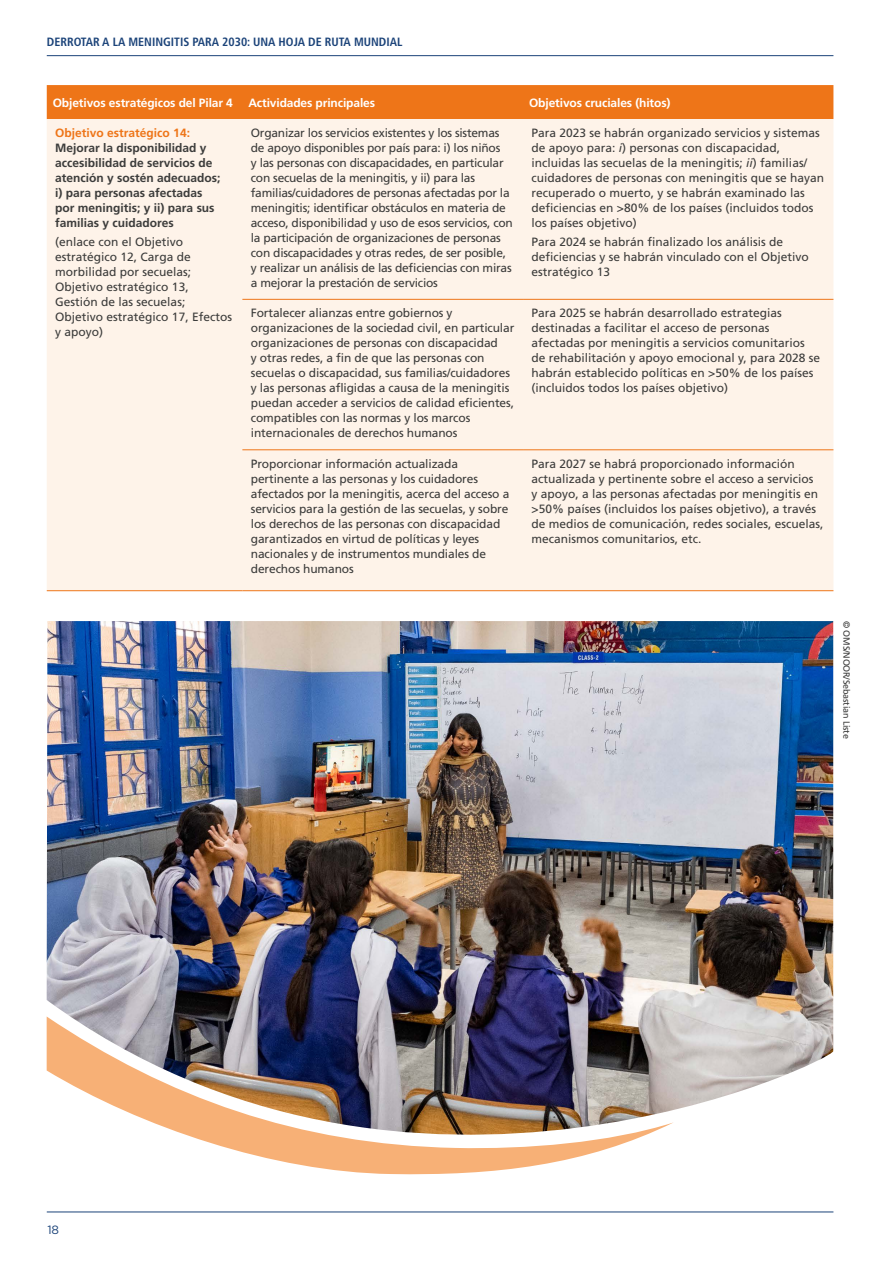
<style>
.page{position:relative;width:893px;height:1263px;background:#fff}
.page>*{position:absolute;margin:0;border:0;box-sizing:border-box;transform-origin:0 0}
.t1{font:12px/15px "Frutiger";letter-spacing:-.01em;color:#3c3c3b}
.t2{font:700 12px/15px "Frutiger";color:#3c3c3b}
.t3{font:700 12px "Frutiger";letter-spacing:-.01em;color:#fff}
.t4{font:700 condensed 12px "Frutiger";color:#1b4379}
.t5{font:700 12px "Frutiger";color:#ee7518}
.t6{font:12px "Gotham";color:#1b4379}
.t7{font:9px "Frutiger";letter-spacing:-.02em;color:#3c3c3b}
.s1{font-style:italic}
</style>
<div class="page">
<hr style="left:47px;top:1211px;width:786px;height:1px;background:#1b4379">
<hr style="left:47px;top:55px;width:786px;height:1px;background:#1b4379">
<div style="left:47px;top:85px;width:786px;height:34px;background:#ee7518"></div>
<div style="left:47px;top:119px;width:786px;height:471px;background:#fef3e9"></div>
<hr style="left:242px;top:299px;width:281px;height:1px;background:#ee7518">
<hr style="left:523px;top:299px;width:310px;height:1px;background:#ee7518">
<hr style="left:242px;top:449px;width:281px;height:1px;background:#ee7518">
<hr style="left:523px;top:449px;width:310px;height:1px;background:#ee7518">
<hr style="left:242px;top:590px;width:281px;height:1px;background:#ee7518">
<hr style="left:523px;top:590px;width:310px;height:1px;background:#ee7518">
<hr style="left:47px;top:590px;width:195px;height:1px;background:#ee7518">
<img style="left:47px;top:621px;width:787px;height:489px">
<img style="left:47px;top:1016px;width:627px;height:159px">
<p class="t4" style="left:47px;top:35px;width:357px">DERROTAR A LA MENINGITIS PARA 2030: UNA HOJA DE RUTA MUNDIAL</p>
<p class="t3" style="left:53px;top:96px;width:182px">Objetivos estratégicos del Pilar 4</p>
<p class="t3" style="left:248px;top:96px;width:128px">Actividades principales</p>
<p class="t3" style="left:529px;top:96px;width:143px">Objetivos cruciales (hitos)</p>
<p class="t5" style="left:55px;top:125px;width:136px">Objetivo estratégico 14:</p>
<p class="t2" style="left:55px;top:140px;width:167px">Mejorar la disponibilidad y accesibilidad de servicios de atención y sostén adecuados; i) para personas afectadas por meningitis; y ii) para sus familias y cuidadores</p>
<p class="t1" style="left:55px;top:234px;width:178px">(enlace con el Objetivo estratégico 12, Carga de morbilidad por secuelas;<br>Objetivo estratégico 13,<br>Gestión de las secuelas;<br>Objetivo estratégico 17, Efectos y apoyo)</p>
<p class="t1" style="left:251px;top:125px;width:264px">Organizar los servicios existentes y los sistemas de apoyo disponibles por país para: i) los niños<br>y las personas con discapacidades, en particular con secuelas de la meningitis, y ii) para las familias/cuidadores de personas afectadas por la meningitis; identificar obstáculos en materia de acceso, disponibilidad y uso de esos servicios, con la participación de organizaciones de personas con discapacidades y otras redes, de ser posible, y realizar un análisis de las deficiencias con miras a mejorar la prestación de servicios</p>
<p class="t1" style="left:531px;top:125px;width:294px">Para 2023 se habrán organizado servicios y sistemas de apoyo para: <span class="s1">i</span>) personas con discapacidad, incluidas las secuelas de la meningitis; <span class="s1">ii</span>) familias/ cuidadores de personas con meningitis que se hayan recuperado o muerto, y se habrán examinado las deficiencias en &gt;80% de los países (incluidos todos los países objetivo)</p>
<p class="t1" style="left:531px;top:234px;width:279px">Para 2024 se habrán finalizado los análisis de deficiencias y se habrán vinculado con el Objetivo estratégico 13</p>
<p class="t1" style="left:251px;top:305px;width:265px">Fortalecer alianzas entre gobiernos y organizaciones de la sociedad civil, en particular organizaciones de personas con discapacidad<br>y otras redes, a fin de que las personas con secuelas o discapacidad, sus familias/cuidadores y las personas afligidas a causa de la meningitis puedan acceder a servicios de calidad eficientes, compatibles con las normas y los marcos internacionales de derechos humanos</p>
<p class="t1" style="left:531px;top:305px;width:290px">Para 2025 se habrán desarrollado estrategias destinadas a facilitar el acceso de personas afectadas por meningitis a servicios comunitarios de rehabilitación y apoyo emocional y, para 2028 se habrán establecido políticas en &gt;50% de los países (incluidos todos los países objetivo)</p>
<p class="t1" style="left:251px;top:456px;width:260px">Proporcionar información actualizada pertinente a las personas y los cuidadores afectados por la meningitis, acerca del acceso a servicios para la gestión de las secuelas, y sobre los derechos de las personas con discapacidad garantizados en virtud de políticas y leyes nacionales y de instrumentos mundiales de derechos humanos</p>
<p class="t1" style="left:531px;top:456px;width:294px">Para 2027 se habrá proporcionado información actualizada y pertinente sobre el acceso a servicios<br>y apoyo, a las personas afectadas por meningitis en &gt;50% países (incluidos los países objetivo), a través de medios de comunicación, redes sociales, escuelas, mecanismos comunitarios, etc.</p>
<p class="t7" style="left:852px;top:621px;width:119px;rotate:90deg">© OMS/NOOR/Sebastian Liste</p>
<p class="t6" style="left:47px;top:1223px;width:13px">18</p>
</div>
